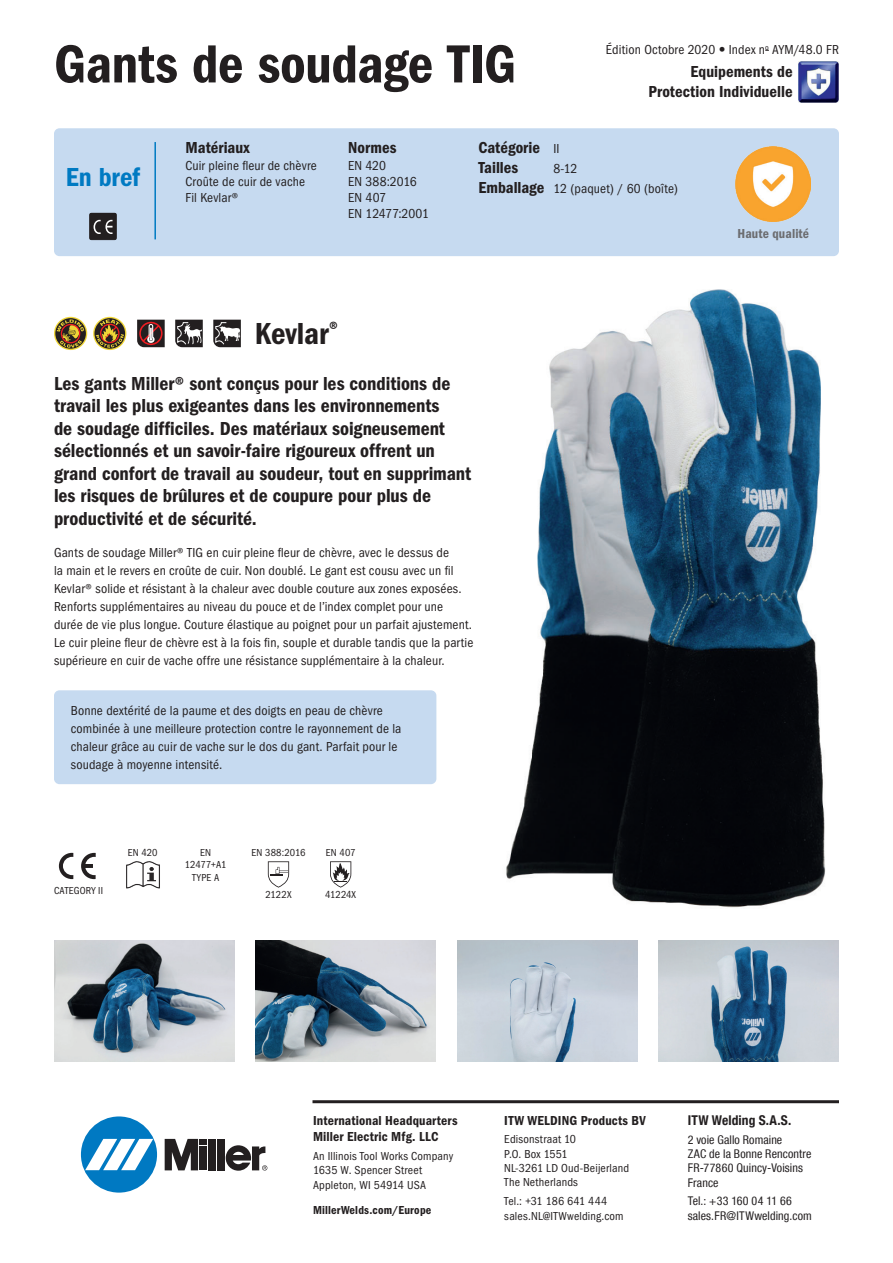
<style>
.page{position:relative;width:893px;height:1263px;background:#fff}
.page>*{position:absolute;margin:0;border:0;box-sizing:border-box;transform-origin:0 0}
.t1{font:55.5px "ITC Franklin Gothic Std Dm Cd";letter-spacing:-.01em;color:#231f20}
.t2{font:31.5px "ITC Franklin Gothic Std Dm Cd";letter-spacing:-.005em;color:#231f20}
.t3{font:27px "ITC Franklin Gothic Std Dm Cd";color:#007ac2}
.t4{font:19.5px/22.5px "ITC Franklin Gothic Std Dm Cd";color:#231f20}
.t5{font:16.5px/19.8px "ITC Franklin Gothic Std Dm Cd";color:#231f20;text-align:right}
.t6{font:condensed 13.5px/18px "ITC Franklin Gothic Std";letter-spacing:.01em;color:#231f20}
.t7{font:13.5px/16.2px "ITC Franklin Gothic Std Dm Cd";letter-spacing:.01em;color:#231f20}
.t8{font:700 condensed 13.5px "Helvetica Neue LT Com";letter-spacing:.01em;color:#231f20}
.t9{font:13.5px "ITC Franklin Gothic Std Dm Cd";letter-spacing:.01em;color:#6c6d70}
.t10{font:condensed 12px/14.4px "ITC Franklin Gothic Std";letter-spacing:.015em;color:#231f20}
.t11{font:condensed 12px/14.4px "Helvetica Neue LT Com";letter-spacing:.01em;color:#231f20}
.t12{font:12px "ITC Franklin Gothic Std Dm Cd";letter-spacing:.015em;color:#231f20}
.t13{font:condensed 10.5px/12.6px "ITC Franklin Gothic Std";letter-spacing:.015em;color:#231f20;text-align:center}
.s1{font-family:"Helvetica Neue LT Com";font-weight:200;font-stretch:normal}
.s2{font-family:"ITC Franklin Gothic Std";font-stretch:condensed;font-size:13.5px}
.s3{font-family:"ITC Franklin Gothic Std Dm Cd";font-stretch:normal;font-size:16.5px}
</style>
<div class="page">
<img style="left:506px;top:289px;width:320px;height:619px">
<img style="left:799px;top:62px;width:40px;height:40px">
<div style="left:54px;top:128px;width:785px;height:128px;background:#c6daf0;border-radius:5px"></div>
<svg style="left:89px;top:213px;width:28px;height:27px"></svg>
<hr style="left:154px;top:142px;width:2px;height:97px;background:#007ac2">
<div style="left:81px;top:1116px;width:76px;height:76px;background:#0079c2;border-radius:50%"></div>
<svg style="left:85px;top:1139px;width:68px;height:31px"></svg>
<div style="left:209px;top:1139px;width:7px;height:31px;background:#231f20"></div>
<div style="left:218px;top:1139px;width:7px;height:31px;background:#231f20"></div>
<svg style="left:165px;top:1139px;width:42px;height:31px"></svg>
<svg style="left:226px;top:1145px;width:41px;height:26px"></svg>
<hr style="left:312px;top:1100px;width:527px;height:3px;background:#231f20">
<svg style="left:93px;top:317px;width:33px;height:33px"></svg>
<svg style="left:94px;top:318px;width:31px;height:31px"></svg>
<svg style="left:96px;top:319px;width:28px;height:29px"></svg>
<svg style="left:330px;top:861px;width:21px;height:26px"></svg>
<svg style="left:81px;top:853px;width:15px;height:26px"></svg>
<svg style="left:59px;top:853px;width:14px;height:26px"></svg>
<svg style="left:268px;top:861px;width:21px;height:27px"></svg>
<svg style="left:175px;top:320px;width:28px;height:27px"></svg>
<svg style="left:213px;top:320px;width:28px;height:27px"></svg>
<svg style="left:137px;top:320px;width:28px;height:27px"></svg>
<img style="left:54px;top:941px;width:180px;height:120px">
<img style="left:256px;top:941px;width:180px;height:120px">
<img style="left:457px;top:941px;width:180px;height:120px">
<img style="left:659px;top:941px;width:180px;height:120px">
<img style="left:126px;top:861px;width:34px;height:28px">
<svg style="left:54px;top:317px;width:33px;height:33px"></svg>
<svg style="left:55px;top:318px;width:31px;height:31px"></svg>
<svg style="left:57px;top:319px;width:27px;height:29px"></svg>
<div style="left:54px;top:690px;width:382px;height:94px;background:#c6daf0;border-radius:5px"></div>
<img style="left:736px;top:146px;width:75px;height:76px">
<h1 class="t1" style="left:54px;top:32px;width:464px">Gants de soudage TIG</h1>
<p class="t6" style="left:606px;top:41px;width:235px">Édition Octobre 2020 <span class="s1">•</span> Index n<sup>o</sup> AYM/48.0 FR</p>
<p class="t5" style="left:648px;top:62px;width:146px">Equipements de<br>Protection Individuelle</p>
<h3 class="t3" style="left:66px;top:161px;width:76px">En bref</h3>
<p class="t5" style="left:186px;top:138px;width:66px">Matériaux</p>
<p class="t6" style="left:186px;top:157px;width:133px;line-height:16.2px">Cuir pleine fleur de chèvre<br>Croûte de cuir de vache<br>Fil Kevlar®</p>
<p class="t5" style="left:348px;top:138px;width:50px">Normes</p>
<p class="t6" style="left:348px;top:157px;width:82px;line-height:16.2px">EN 420<br>EN 388:2016<br>EN 407<br>EN 12477:2001</p>
<h2 class="t2" style="left:255px;top:316px;width:85px">Kevlar<sup>®</sup></h2>
<p class="t5" style="left:478px;top:138px;width:83px;text-align:left">Catégorie <span class="s2">II<br></span>Tailles</p>
<p class="t6" style="left:478px;top:159px;width:201px;line-height:19.8px;text-indent:75px">8-12<br><span class="s3">Emballage</span> 12 (paquet) / 60 (boîte)</p>
<p class="t4" style="left:54px;top:372px;width:419px">Les gants Miller® sont conçus pour les conditions de travail les plus exigeantes dans les environnements<br>de soudage difficiles. Des matériaux soigneusement sélectionnés et un savoir-faire rigoureux offrent un grand confort de travail au soudeur, tout en supprimant les risques de brûlures et de coupure pour plus de productivité et de sécurité.</p>
<p class="t6" style="left:54px;top:544px;width:421px">Gants de soudage Miller® TIG en cuir pleine fleur de chèvre, avec le dessus de<br>la main et le revers en croûte de cuir. Non doublé. Le gant est cousu avec un fil Kevlar® solide et résistant à la chaleur avec double couture aux zones exposées.<br>Renforts supplémentaires au niveau du pouce et de l’index complet pour une durée de vie plus longue. Couture élastique au poignet pour un parfait ajustement.<br>Le cuir pleine fleur de chèvre est à la fois fin, souple et durable tandis que la partie supérieure en cuir de vache offre une résistance supplémentaire à la chaleur.</p>
<p class="t6" style="left:71px;top:701px;width:332px">Bonne dextérité de la paume et des doigts en peau de chèvre combinée à une meilleure protection contre le rayonnement de la chaleur grâce au cuir de vache sur le dos du gant. Parfait pour le soudage à moyenne intensité.</p>
<p class="t13" style="left:54px;top:884px;width:51px">CATEGORY II</p>
<p class="t13" style="left:128px;top:846px;width:31px">EN 420</p>
<p class="t13" style="left:326px;top:846px;width:31px">EN 407</p>
<p class="t13" style="left:325px;top:888px;width:32px">41224X</p>
<p class="t13" style="left:251px;top:846px;width:55px">EN 388:2016</p>
<p class="t13" style="left:265px;top:888px;width:28px">2122X</p>
<p class="t13" style="left:185px;top:846px;width:43px">EN<br>12477+A1<br>TYPE A</p>
<p class="t9" style="left:737px;top:226px;width:73px">Haute qualité</p>
<p class="t7" style="left:313px;top:1112px;width:146px">International Headquarters<br>Miller Electric Mfg. LLC</p>
<p class="t10" style="left:313px;top:1149px;width:142px">An Illinois Tool Works Company<br>1635 W. Spencer Street<br>Appleton, WI 54914 USA</p>
<p class="t12" style="left:313px;top:1203px;width:120px">MillerWelds.com/Europe</p>
<p class="t7" style="left:504px;top:1112px;width:143px">ITW WELDING Products BV</p>
<p class="t10" style="left:504px;top:1132px;width:126px">Edisonstraat 10<br>P.O. Box 1551<br>NL-3261 LD Oud-Beijerland<br>The Netherlands</p>
<p class="t10" style="left:504px;top:1194px;width:121px">Tel.: +31 186 641 444 sales.NL@ITWwelding.com</p>
<p class="t8" style="left:688px;top:1112px;width:105px">ITW Welding S.A.S.</p>
<p class="t11" style="left:688px;top:1132px;width:125px">2 voie Gallo Romaine<br>ZAC de la Bonne Rencontre<br>FR-77860 Quincy-Voisins<br>France</p>
<p class="t11" style="left:688px;top:1194px;width:126px">Tel.: +33 160 04 11 66 sales.FR@ITWwelding.com</p>
</div>
